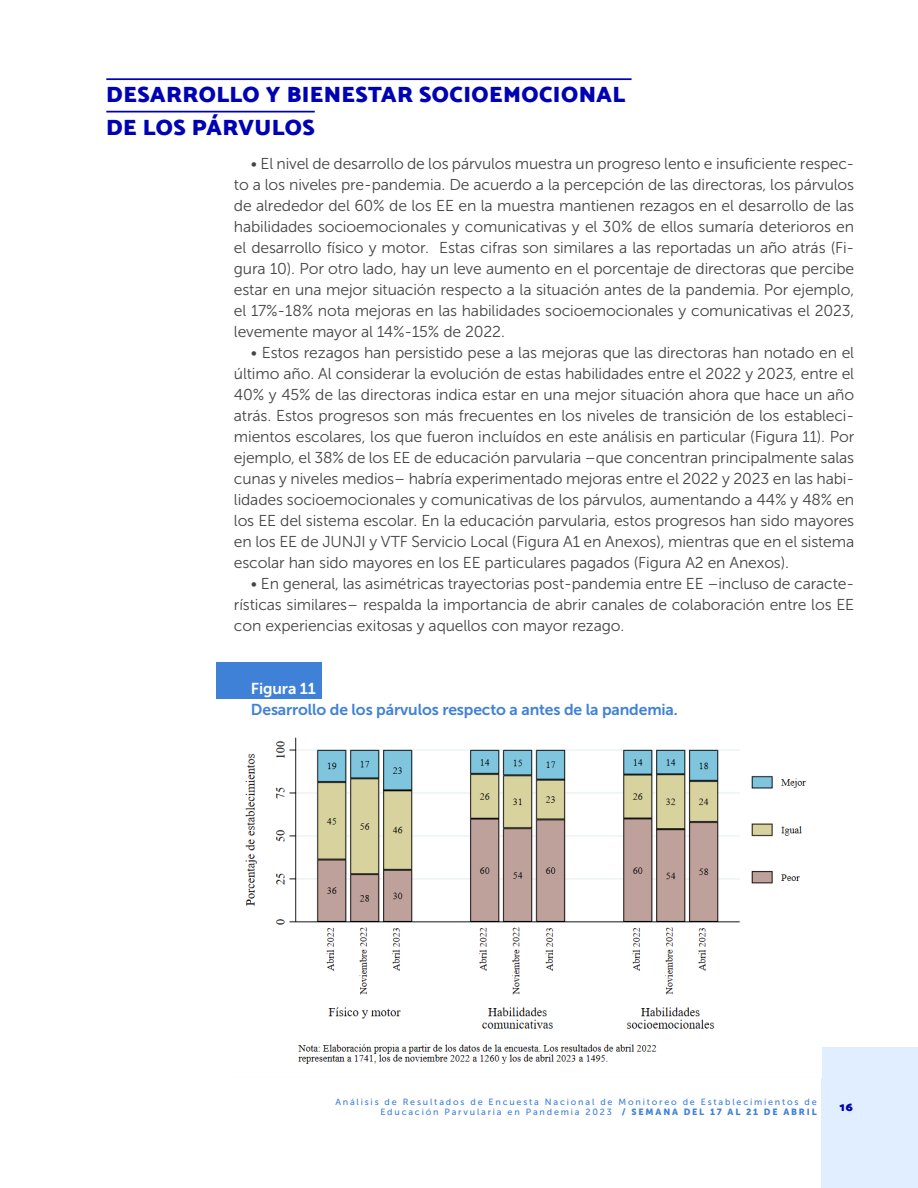
<style>
.page{position:relative;width:918px;height:1188px;background:#fff}
.page>*{position:absolute;margin:0;border:0;box-sizing:border-box;transform-origin:0 0}
.subtitulo_barra_supe{font:900 22.5px "Catamaran";letter-spacing:.015em;color:#0000b5}
.t1{font:15.75px/21px "Museo Sans 300";letter-spacing:-.01em;color:#454545;text-align:justify}
.t2{font:15.75px "Museo Sans 700";letter-spacing:-.01em;color:#4081d8}
.t3{font:15.75px "Museo Sans 700";letter-spacing:-.01em;color:#fff}
.t4{font:900 12px "Catamaran";color:#0000b5}
.t5{font:9px/10.8px "Museo Sans 500";letter-spacing:.2em;color:#4081d8;text-align:right}
.s1{font-family:"Museo Sans 900"}
</style>
<div class="page">
<div style="left:822px;top:1048px;width:96px;height:140px;background:#e0eeff"></div>
<div style="left:216px;top:663px;width:106px;height:36px;background:#4081d8"></div>
<img style="left:245px;top:737px;width:561px;height:327px">
<hr style="left:106px;top:78px;width:526px;height:2px;background:#0000b5">
<hr style="left:106px;top:111px;width:209px;height:2px;background:#0000b5">
<p class="subtitulo_barra_supe" style="left:106px;top:81px;width:521px">DESARROLLO Y BIENESTAR SOCIOEMOCIONAL</p>
<p class="subtitulo_barra_supe" style="left:106px;top:114px;width:210px">DE LOS PÁRVULOS</p>
<p class="t1" style="left:234px;top:153px;width:622px;text-indent:17px">• El nivel de desarrollo de los párvulos muestra un progreso lento e insuficiente respec&shy;to a los niveles pre-pandemia. De acuerdo a la percepción de las directoras, los párvulos de alrededor del 60% de los EE en la muestra mantienen rezagos en el desarrollo de las habilidades socioemocionales y comunicativas y el 30% de ellos sumaría deterioros en el desarrollo físico y motor. Estas cifras son similares a las reportadas un año atrás (Fi&shy;gura 10). Por otro lado, hay un leve aumento en el porcentaje de directoras que percibe estar en una mejor situación respecto a la situación antes de la pandemia. Por ejemplo, el 17%-18% nota mejoras en las habilidades socioemocionales y comunicativas el 2023, levemente mayor al 14%-15% de 2022.</p>
<p class="t1" style="left:234px;top:342px;width:622px;text-indent:17px">• Estos rezagos han persistido pese a las mejoras que las directoras han notado en el último año. Al considerar la evolución de estas habilidades entre el 2022 y 2023, entre el 40% y 45% de las directoras indica estar en una mejor situación ahora que hace un año atrás. Estos progresos son más frecuentes en los niveles de transición de los estableci&shy;mientos escolares, los que fueron incluídos en este análisis en particular (Figura 11). Por ejemplo, el 38% de los EE de educación parvularia –que concentran principalmente salas cunas y niveles medios– habría experimentado mejoras entre el 2022 y 2023 en las habi&shy;lidades socioemocionales y comunicativas de los párvulos, aumentando a 44% y 48% en los EE del sistema escolar. En la educación parvularia, estos progresos han sido mayores en los EE de JUNJI y VTF Servicio Local (Figura A1 en Anexos), mientras que en el sistema escolar han sido mayores en los EE particulares pagados (Figura A2 en Anexos).</p>
<p class="t1" style="left:234px;top:573px;width:622px;text-indent:17px">• En general, las asimétricas trayectorias post-pandemia entre EE –incluso de caracte&shy;rísticas similares– respalda la importancia de abrir canales de colaboración entre los EE con experiencias exitosas y aquellos con mayor rezago.</p>
<p class="t3" style="left:251px;top:680px;width:66px">Figura 11</p>
<p class="t2" style="left:251px;top:701px;width:428px">Desarrollo de los párvulos respecto a antes de la pandemia.</p>
<p class="t5" style="left:335px;top:1096px;width:483px">Análisis de Resultados de Encuesta Nacional de Monitoreo de Establecimientos de<br>Educación Parvularia en Pandemia 2023 <span class="s1">/ SEMANA DEL 17 AL 21 DE ABRIL</span></p>
<p class="t4" style="left:839px;top:1100px;width:15px">16</p>
</div>
